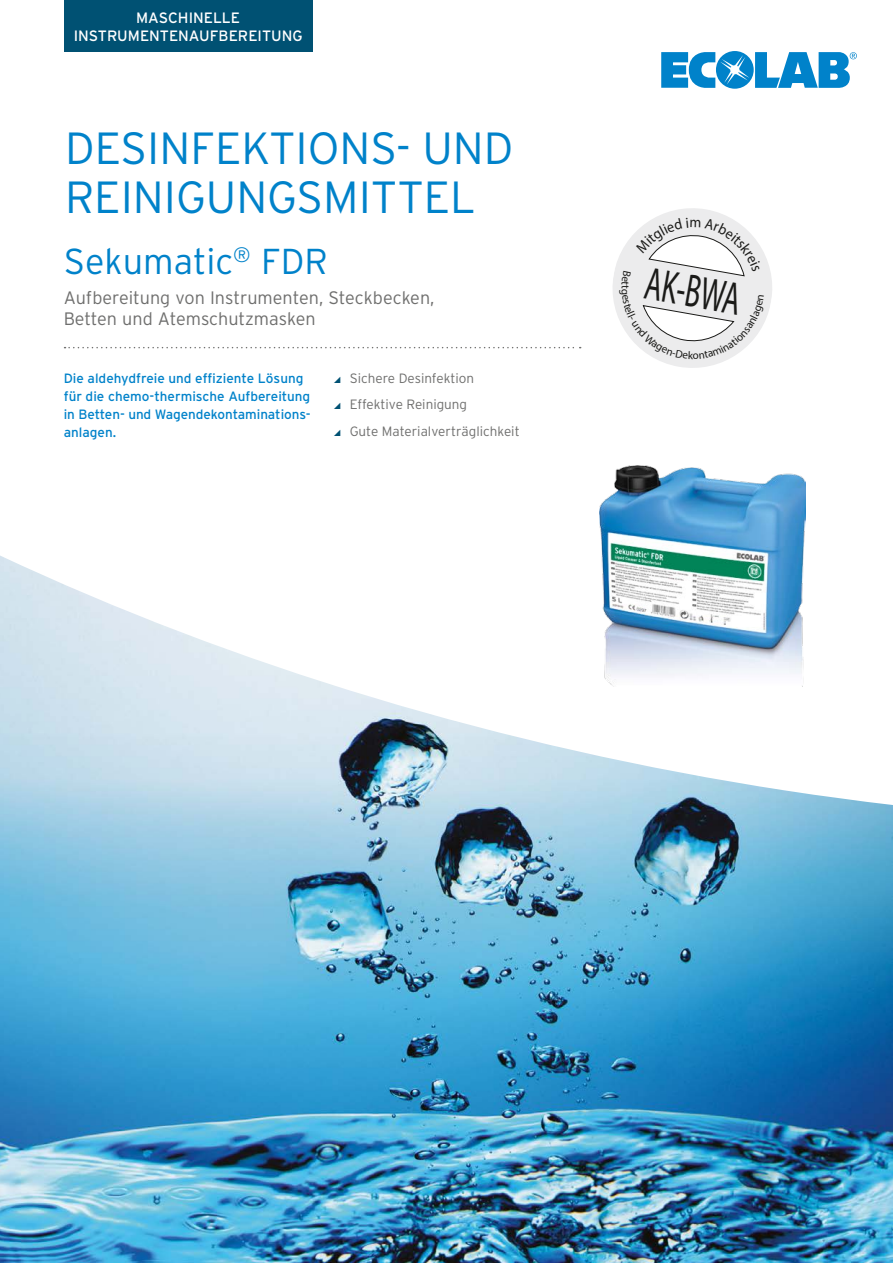
<style>
.page{position:relative;width:893px;height:1263px;background:#fff}
.page>*{position:absolute;margin:0;border:0;box-sizing:border-box;transform-origin:0 0}
.t1{font:46.5px "Myriad Pro";color:#1a1a18;scale:.61 1}
.t2{font:300 45px/49.5px "Interstate";color:#0082ca}
.t3{font:300 36px "Interstate";color:#0082ca}
.t4{font:300 18px/21.6px "Interstate";color:#6f6f6e}
.t5{font:15px/18px "Interstate";color:#fff;text-align:center}
.t6{font:13.5px/18px "Interstate";color:#0082ca}
.t7{font:300 13.5px/26.5px "Interstate";color:#6f6f6e}
.s1{color:#005173}
</style>
<div class="page">
<svg style="left:661px;top:51px;width:196px;height:38px"></svg>
<img style="left:0;top:555px;width:893px;height:708px">
<div style="left:64px;top:0;width:249px;height:51px;background:#005173"></div>
<svg style="left:65px;top:347px;width:516px;height:1px"></svg>
<img style="left:600px;top:466px;width:205px;height:220px">
<svg style="left:613px;top:208px;width:159px;height:160px"></svg>
<p class="t5" style="left:74px;top:8px;width:230px">MASCHINELLE<br>INSTRUMENTENAUFBEREITUNG</p>
<h2 class="t2" style="left:65px;top:123px;width:450px">DESINFEKTIONS- UND<br>REINIGUNGSMITTEL</h2>
<h3 class="t3" style="left:64px;top:241px;width:266px">Sekumatic<sup>®</sup> FDR</h3>
<h3 class="t4" style="left:64px;top:286px;width:372px">Aufbereitung von Instrumenten, Steckbecken,<br>Betten und Atemschutzmasken</h3>
<p class="t6" style="left:64px;top:369px;width:248px">Die aldehydfreie und effiziente Lösung für die chemo-thermische Aufbereitung in Betten- und Wagendekontaminations&shy;anlagen.</p>
<p class="t7" style="left:333px;top:365px;width:188px"><span class="s1">◢</span> Sichere Desinfektion<br><span class="s1">◢</span> Effektive Reinigung<br><span class="s1">◢</span> Gute Materialverträglichkeit</p>
<h1 class="t1" style="left:650px;top:254px;width:159px;rotate:10deg">AK-BWA</h1>
</div>
